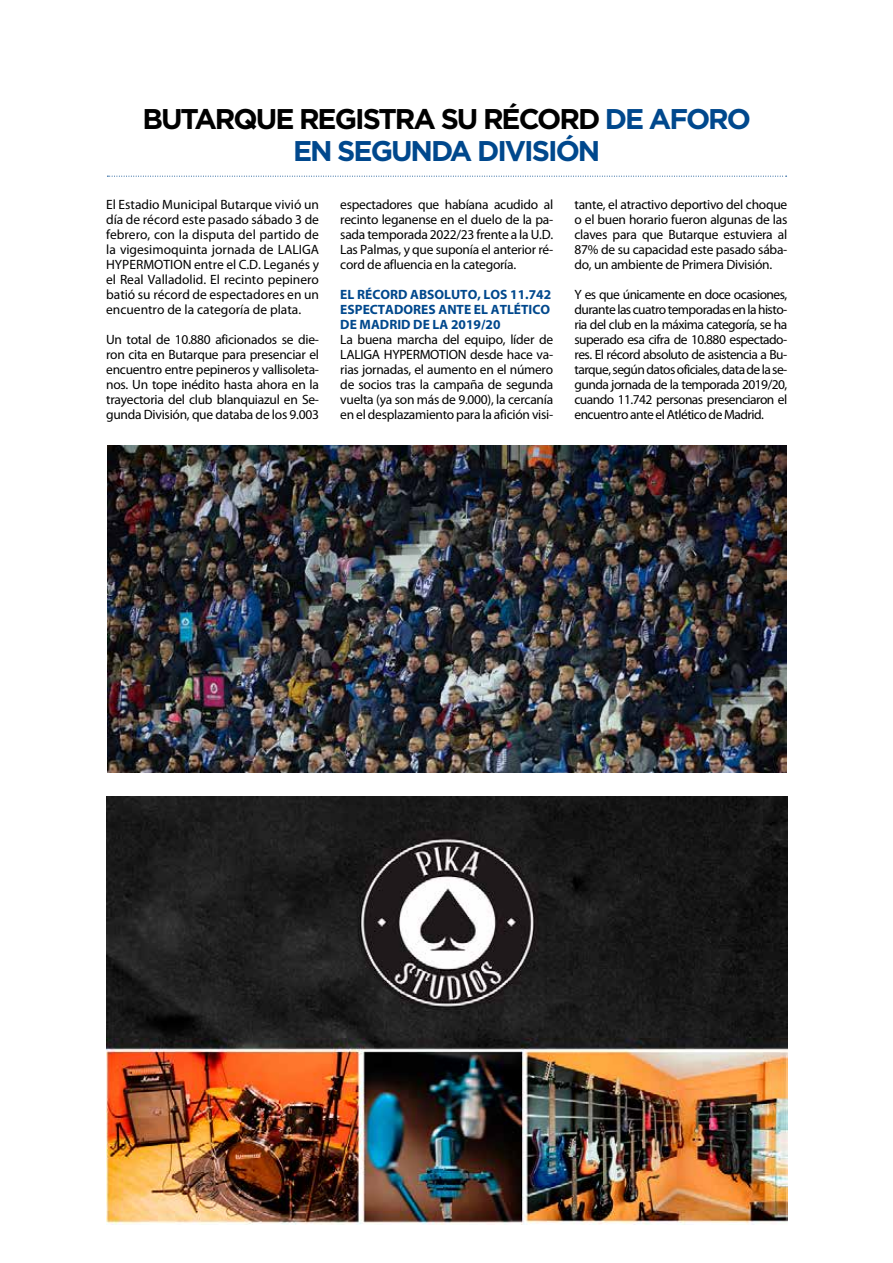
<style>
.page{position:relative;width:893px;height:1263px;background:#fff}
.page>*{position:absolute;margin:0;border:0;box-sizing:border-box;transform-origin:0 0}
.t1{font:700 28.5px/31.5px "Gotham";letter-spacing:-.07em;color:#000;text-align:center}
.t2{font:13.5px/15px "Myriad Pro";letter-spacing:-.02em;color:#000;text-align:justify}
.t3{font:700 13.5px/15px "Myriad Pro";color:#00488d;text-align:justify}
.s1{color:#00488d}
</style>
<div class="page">
<img style="left:106px;top:796px;width:681px;height:429px">
<svg style="left:107px;top:176px;width:680px;height:1px"></svg>
<img style="left:107px;top:445px;width:679px;height:327px">
<h1 class="t1" style="left:142px;top:103px;width:610px">BUTARQUE REGISTRA SU RÉCORD <span class="s1">DE AFORO<br>EN SEGUNDA DIVISIÓN</span></h1>
<p class="t2" style="left:106px;top:197px;width:214px">El Estadio Municipal Butarque vivió un día de récord este pasado sábado 3 de febrero, con la disputa del partido de la vigesimoquinta jornada de LALIGA HYPERMOTION entre el C.D. Leganés y el Real Valladolid. El recinto pepinero batió su récord de espectadores en un encuentro de la categoría de plata.</p>
<p class="t2" style="left:106px;top:332px;width:214px">Un total de 10.880 aficionados se die&shy;ron cita en Butarque para presenciar el encuentro entre pepineros y vallisoleta&shy;nos. Un tope inédito hasta ahora en la trayectoria del club blanquiazul en Se&shy;gunda División, que databa de los 9.003</p>
<p class="t2" style="left:340px;top:197px;width:214px">espectadores que habíana acudido al recinto leganense en el duelo de la pa&shy;sada temporada 2022/23 frente a la U.D.<br>Las Palmas, y que suponía el anterior ré&shy;cord de afluencia en la categoría.</p>
<p class="t3" style="left:340px;top:287px;width:212px">EL RÉCORD ABSOLUTO, LOS 11.742<br>ESPECTADORES ANTE EL ATLÉTICO DE MADRID DE LA 2019/20</p>
<p class="t2" style="left:340px;top:332px;width:214px">La buena marcha del equipo, líder de LALIGA HYPERMOTION desde hace va&shy;rias jornadas, el aumento en el número de socios tras la campaña de segunda vuelta (ya son más de 9.000), la cercanía en el desplazamiento para la afición visi-</p>
<p class="t2" style="left:574px;top:197px;width:214px">tante, el atractivo deportivo del choque o el buen horario fueron algunas de las claves para que Butarque estuviera al 87% de su capacidad este pasado sába&shy;do, un ambiente de Primera División.</p>
<p class="t2" style="left:574px;top:287px;width:214px">Y es que únicamente en doce ocasiones, durante las cuatro temporadas en la histo&shy;ria del club en la máxima categoría, se ha superado esa cifra de 10.880 espectado&shy;res. El récord absoluto de asistencia a Bu&shy;tarque, según datos oficiales, data de la se&shy;gunda jornada de la temporada 2019/20, cuando 11.742 personas presenciaron el encuentro ante el Atlético de Madrid.</p>
</div>
